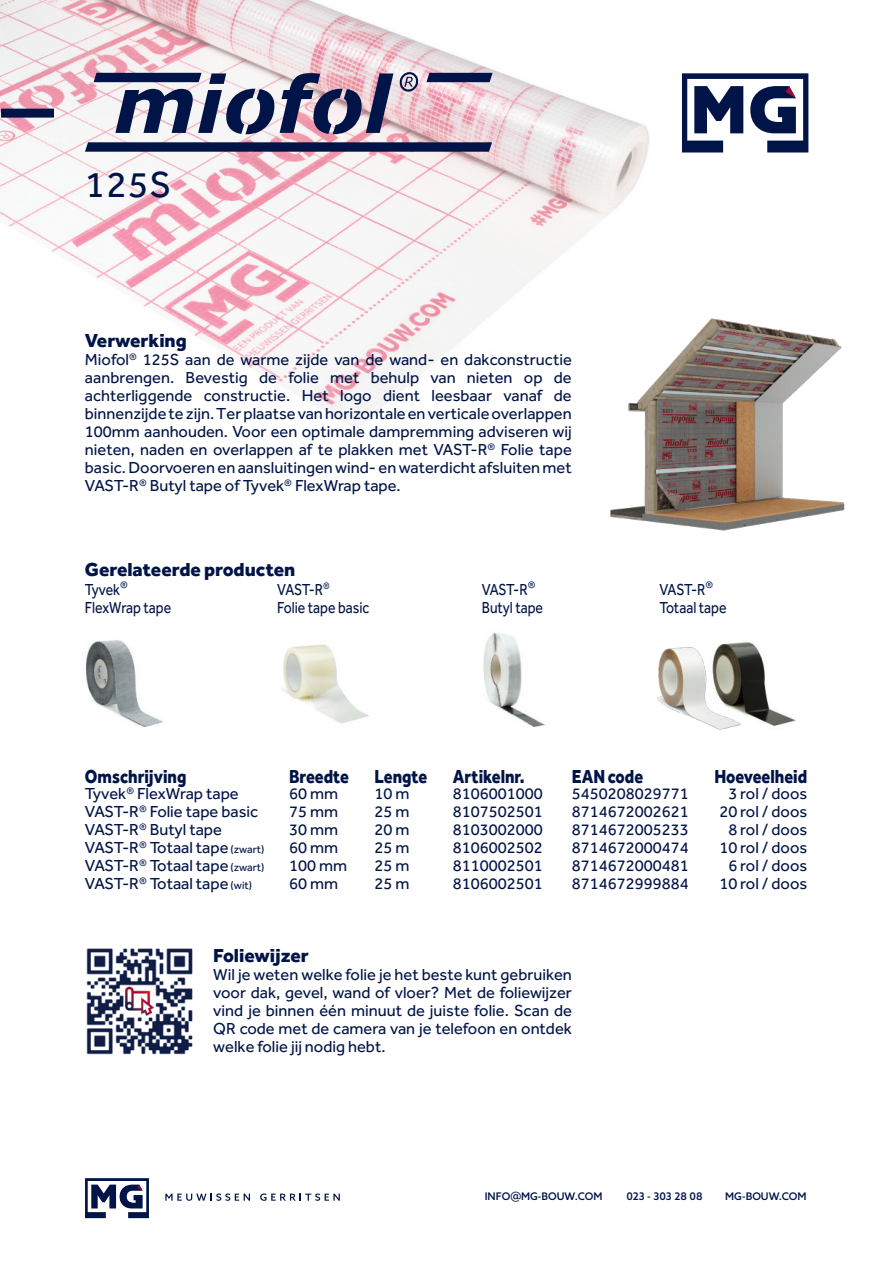
<style>
.page{position:relative;width:893px;height:1263px;background:#fff}
.page>*{position:absolute;margin:0;border:0;box-sizing:border-box;transform-origin:0 0}
.t1{font:37.5px "Effra";color:#001447}
.t2{font:800 19.5px "Effra";color:#001447;scale:.85 1}
.t3{font:800 19.5px "Effra";color:#001447}
.t4{font:16.5px/18px "Effra";color:#001447;text-align:justify}
.t5{font:16.5px/18px "Effra";color:#001447;scale:.85 1}
.t6{font:500 10.5px "Azo Sans";color:#001447}
.s1{font-size:11.25px}
.s2{font-size:13.5px}
</style>
<div class="page">
<img style="left:0;top:0;width:650px;height:428px">
<svg style="left:280px;top:73px;width:113px;height:61px;background:#817791"></svg>
<svg style="left:426px;top:73px;width:66px;height:9px"></svg>
<svg style="left:94px;top:73px;width:180px;height:61px"></svg>
<svg style="left:85px;top:142px;width:407px;height:10px;background:#102151"></svg>
<svg style="left:399px;top:72px;width:19px;height:20px"></svg>
<div style="left:1px;top:109px;width:53px;height:9px;background:#001447"></div>
<svg style="left:682px;top:73px;width:126px;height:79px"></svg>
<img style="left:746px;top:641px;width:50px;height:86px">
<img style="left:282px;top:644px;width:87px;height:80px">
<img style="left:483px;top:632px;width:62px;height:95px">
<img style="left:86px;top:640px;width:78px;height:87px">
<img style="left:657px;top:642px;width:89px;height:88px">
<svg style="left:165px;top:1193px;width:85px;height:8px"></svg>
<svg style="left:260px;top:1193px;width:80px;height:8px"></svg>
<svg style="left:85px;top:1178px;width:64px;height:40px"></svg>
<img style="left:86px;top:948px;width:107px;height:107px">
<img style="left:599px;top:306px;width:246px;height:225px">
<h1 class="t1" style="left:85px;top:171px;width:88px">125S</h1>
<p class="t3" style="left:85px;top:334px;width:103px">Verwerking</p>
<p class="t4" style="left:85px;top:352px;width:488px">Miofol<sup>®</sup> 125S aan de warme zijde van de wand- en dakconstructie aanbrengen. Bevestig de folie met behulp van nieten op de achterliggende constructie. Het logo dient leesbaar vanaf de binnenzijde te zijn. Ter plaatse van horizontale en verticale overlappen 100mm aanhouden. Voor een optimale dampremming adviseren wij nieten, naden en overlappen af te plakken met VAST-R<sup>®</sup> Folie tape basic. Doorvoeren en aansluitingen wind- en waterdicht afsluiten met VAST-R<sup>®</sup> Butyl tape of Tyvek<sup>®</sup> FlexWrap tape.</p>
<p class="t3" style="left:85px;top:563px;width:212px">Gerelateerde producten</p>
<p class="t5" style="left:85px;top:581px;width:103px">Tyvek<sup>®<br></sup>FlexWrap tape</p>
<p class="t5" style="left:660px;top:581px;width:80px">VAST-R<sup>®<br></sup>Totaal tape</p>
<p class="t5" style="left:277px;top:581px;width:110px">VAST-R<sup>®<br></sup>Folie tape basic</p>
<p class="t5" style="left:482px;top:581px;width:74px">VAST-R<sup>®<br></sup>Butyl tape</p>
<p class="t2" style="left:85px;top:769px;width:121px">Omschrijving</p>
<p class="t2" style="left:289px;top:769px;width:72px">Breedte</p>
<p class="t2" style="left:374px;top:769px;width:64px">Lengte</p>
<p class="t2" style="left:453px;top:769px;width:86px">Artikelnr.</p>
<p class="t2" style="left:572px;top:769px;width:85px">EAN code</p>
<p class="t2" style="left:714px;top:769px;width:111px">Hoeveelheid</p>
<p class="t4" style="left:289px;top:786px;width:60px;text-align:left">60 mm<br>75 mm<br>30 mm<br>60 mm<br>100 mm<br>60 mm</p>
<p class="t4" style="left:374px;top:786px;width:36px">10 m 25 m 20 m 25 m 25 m 25 m</p>
<p class="t4" style="left:719px;top:786px;width:89px;text-align:center">3 rol / doos<br>20 rol / doos<br>8 rol / doos<br>10 rol / doos<br>6 rol / doos<br>10 rol / doos</p>
<p class="t4" style="left:85px;top:786px;width:181px;text-align:left">Tyvek<sup>®</sup> FlexWrap tape<br>VAST-R<sup>®</sup> Folie tape basic<br>VAST-R<sup>®</sup> Butyl tape<br>VAST-R<sup>®</sup> Totaal tape <span class="s1">(zwart)<br></span>VAST-R<sup>®</sup> Totaal tape <span class="s1">(zwart)<br></span>VAST-R<sup>®</sup> Totaal tape <span class="s1">(wit)</span></p>
<p class="t4" style="left:572px;top:786px;width:118px">5450208029771<br>8714672002621<br>8714672005233<br>8714672000474<br>8714672000481<br>8714672999884</p>
<p class="t4" style="left:453px;top:786px;width:91px">8106001000<br>8107502501<br>8103002000<br>8106002502<br>8110002501<br>8106002501</p>
<p class="t3" style="left:213px;top:949px;width:97px">Foliewijzer</p>
<p class="t4" style="left:213px;top:967px;width:360px">Wil je weten welke folie je het beste kunt gebruiken voor dak, gevel, wand of vloer? Met de foliewijzer vind je binnen één minuut de juiste folie. Scan de QR code met de camera van je telefoon en ontdek welke folie jij nodig hebt.</p>
<p class="t6" style="left:485px;top:1193px;width:119px">INFO<span class="s2">@</span>MG-BOUW.COM</p>
<p class="t6" style="left:626px;top:1193px;width:78px">023 - 303 28 08</p>
<p class="t6" style="left:725px;top:1193px;width:83px">MG-BOUW.COM</p>
</div>
